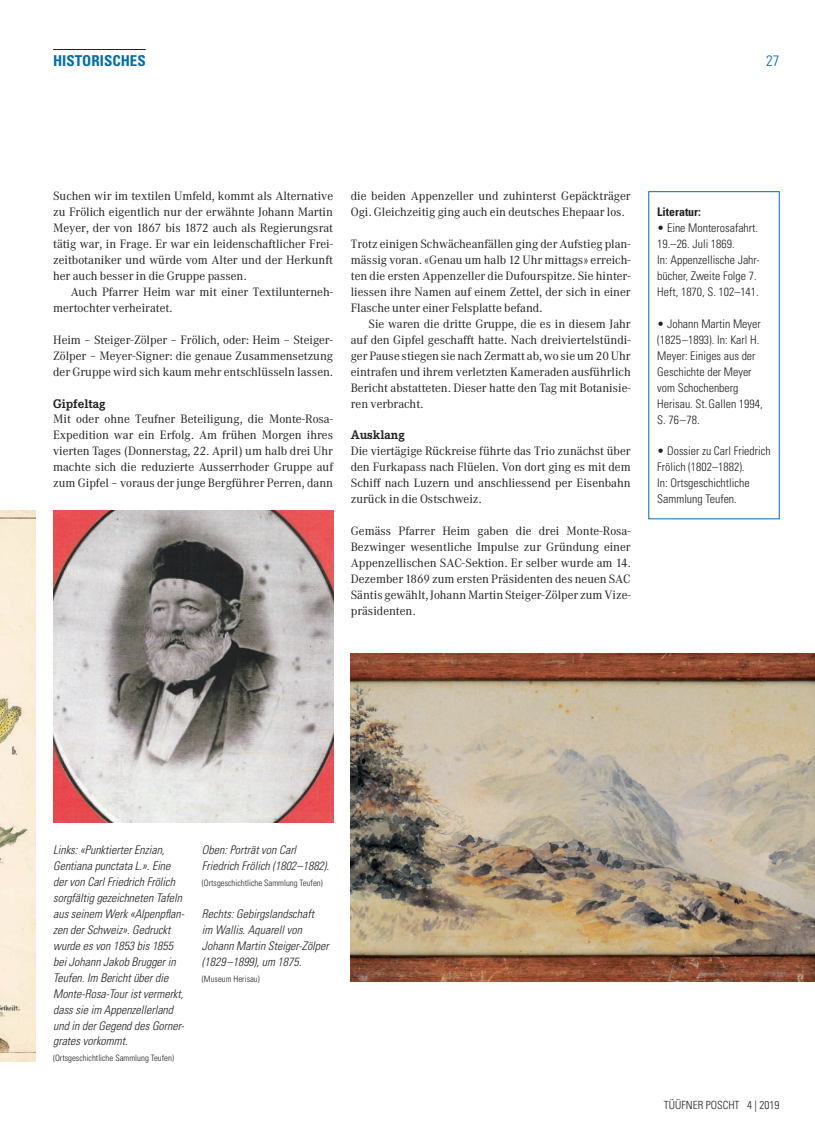
<style>
.page{position:relative;width:815px;height:1134px;background:#fff}
.page>*{position:absolute;margin:0;border:0;box-sizing:border-box;transform-origin:0 0}
.t1{font:700 condensed 15px "Univers LT Std";color:#006caf}
.t2{font:300 condensed 15px "Univers LT Std";color:#006caf}
.t3{font:700 12.25px "Corporate EBQ";color:#231f20}
.t4{font:11.88px/16px "Corporate ABQ";color:#231f20;text-align:justify}
.t5{font:italic 300 condensed 11.88px/16px "Univers LT Std";color:#231f20}
.t6{font:300 condensed 11.88px/16px "Univers LT Std";color:#231f20}
.t7{font:700 condensed 11.88px "Univers LT Std";color:#231f20}
.t8{font:300 condensed 11.25px "Univers LT Std";color:#231f20}
.t9{font:300 condensed 8.75px "Univers LT Std";color:#231f20}
</style>
<div class="page">
<hr style="left:53px;top:49px;width:93px;height:1px;background:#231f20">
<img style="left:0;top:510px;width:35px;height:551px">
<img style="left:53px;top:510px;width:280px;height:312px">
<img style="left:351px;top:654px;width:464px;height:327px">
<p class="t1" style="left:53px;top:51px;width:94px">HISTORISCHES</p>
<p class="t2" style="left:766px;top:51px;width:15px">27</p>
<p class="t4" style="left:53px;top:188px;width:281px">Suchen wir im textilen Umfeld, kommt als Alternative zu Frölich eigentlich nur der erwähnte Johann Martin Meyer, der von 1867 bis 1872 auch als Regierungsrat tätig war, in Frage. Er war ein leidenschaftlicher Frei&shy;zeitbotaniker und würde vom Alter und der Herkunft her auch besser in die Gruppe passen.</p>
<p class="t4" style="left:53px;top:284px;width:281px;text-indent:18px">Auch Pfarrer Heim war mit einer Textilunterneh&shy;mertochter verheiratet.</p>
<p class="t4" style="left:53px;top:332px;width:281px">Heim – Steiger-Zölper – Frölich, oder: Heim – Steiger-Zölper – Meyer-Signer: die genaue Zusammensetzung der Gruppe wird sich kaum mehr entschlüsseln lassen.</p>
<p class="t3" style="left:53px;top:396px;width:54px">Gipfeltag</p>
<p class="t4" style="left:53px;top:411px;width:281px">Mit oder ohne Teufner Beteiligung, die Monte-Rosa-Expedition war ein Erfolg. Am frühen Morgen ihres vierten Tages (Donnerstag, 22. April) um halb drei Uhr machte sich die reduzierte Ausserrhoder Gruppe auf zum Gipfel – voraus der junge Bergführer Perren, dann</p>
<p class="t4" style="left:351px;top:188px;width:281px">die beiden Appenzeller und zuhinterst Gepäckträger<br>Ogi. Gleichzeitig ging auch ein deutsches Ehepaar los.</p>
<p class="t4" style="left:351px;top:236px;width:281px">Trotz einigen Schwächeanfällen ging der Aufstieg plan&shy;mässig voran. «Genau um halb 12 Uhr mittags» erreich&shy;ten die ersten Appenzeller die Dufourspitze. Sie hinter&shy;liessen ihre Namen auf einem Zettel, der sich in einer Flasche unter einer Felsplatte befand.</p>
<p class="t4" style="left:351px;top:316px;width:281px;text-indent:18px">Sie waren die dritte Gruppe, die es in diesem Jahr auf den Gipfel geschafft hatte. Nach dreiviertelstündi&shy;ger Pause stiegen sie nach Zermatt ab, wo sie um 20 Uhr eintrafen und ihrem verletzten Kameraden ausführlich Bericht abstatteten. Dieser hatte den Tag mit Botanisie&shy;ren verbracht.</p>
<p class="t3" style="left:351px;top:428px;width:55px">Ausklang</p>
<p class="t4" style="left:351px;top:443px;width:281px">Die viertägige Rückreise führte das Trio zunächst über den Furkapass nach Flüelen. Von dort ging es mit dem Schiff nach Luzern und anschliessend per Eisenbahn zurück in die Ostschweiz.</p>
<p class="t4" style="left:351px;top:523px;width:281px">Gemäss Pfarrer Heim gaben die drei Monte-Rosa-Bezwinger wesentliche Impulse zur Gründung einer Appenzellischen SAC-Sektion. Er selber wurde am 14.<br>Dezember 1869 zum ersten Präsidenten des neuen SAC Säntis gewählt, Johann Martin Steiger-Zölper zum Vize&shy;präsidenten.</p>
<p class="t7" style="left:657px;top:205px;width:45px">Literatur:</p>
<p class="t6" style="left:657px;top:220px;width:104px">• Eine Monterosafahrt.<br>19.–26. Juli 1869.<br>In: Appenzellische Jahr&shy;bücher, Zweite Folge 7.<br>Heft, 1870, S. 102–141.</p>
<p class="t6" style="left:657px;top:316px;width:107px">• Johann Martin Meyer (1825–1893). In: Karl H.<br>Meyer: Einiges aus der<br>Geschichte der Meyer vom Schochenberg<br>Herisau. St.Gallen 1994,<br>S. 76–78.</p>
<p class="t6" style="left:657px;top:443px;width:115px">• Dossier zu Carl Friedrich<br>Frölich (1802–1882).<br>In: Ortsgeschichtliche<br>Sammlung Teufen.</p>
<p class="t5" style="left:53px;top:842px;width:133px">Links: «Punktierter Enzian,<br>Gentiana punctata L.». Eine der von Carl Friedrich Frölich sorgfältig gezeichneten Tafeln aus seinem Werk «Alpenpflan&shy;zen der Schweiz». Gedruckt wurde es von 1853 bis 1855 bei Johann Jakob Brugger in<br>Teufen. Im Bericht über die<br>Monte-Rosa-Tour ist vermerkt, dass sie im Appenzellerland und in der Gegend des Gorner&shy;grates vorkommt.</p>
<p class="t9" style="left:53px;top:1053px;width:122px">(Ortsgeschichtliche Sammlung Teufen)</p>
<p class="t5" style="left:202px;top:842px;width:129px">Oben: Porträt von Carl<br>Friedrich Frölich (1802–1882).</p>
<p class="t9" style="left:202px;top:877px;width:122px">(Ortsgeschichtliche Sammlung Teufen)</p>
<p class="t5" style="left:202px;top:906px;width:128px">Rechts: Gebirgslandschaft<br>im Wallis. Aquarell von<br>Johann Martin Steiger-Zölper (1829–1899), um 1875.</p>
<p class="t9" style="left:202px;top:973px;width:59px">(Museum Herisau)</p>
<p class="t8" style="left:664px;top:1098px;width:117px">TÜÜFNER POSCHT 4 | 2019</p>
</div>
